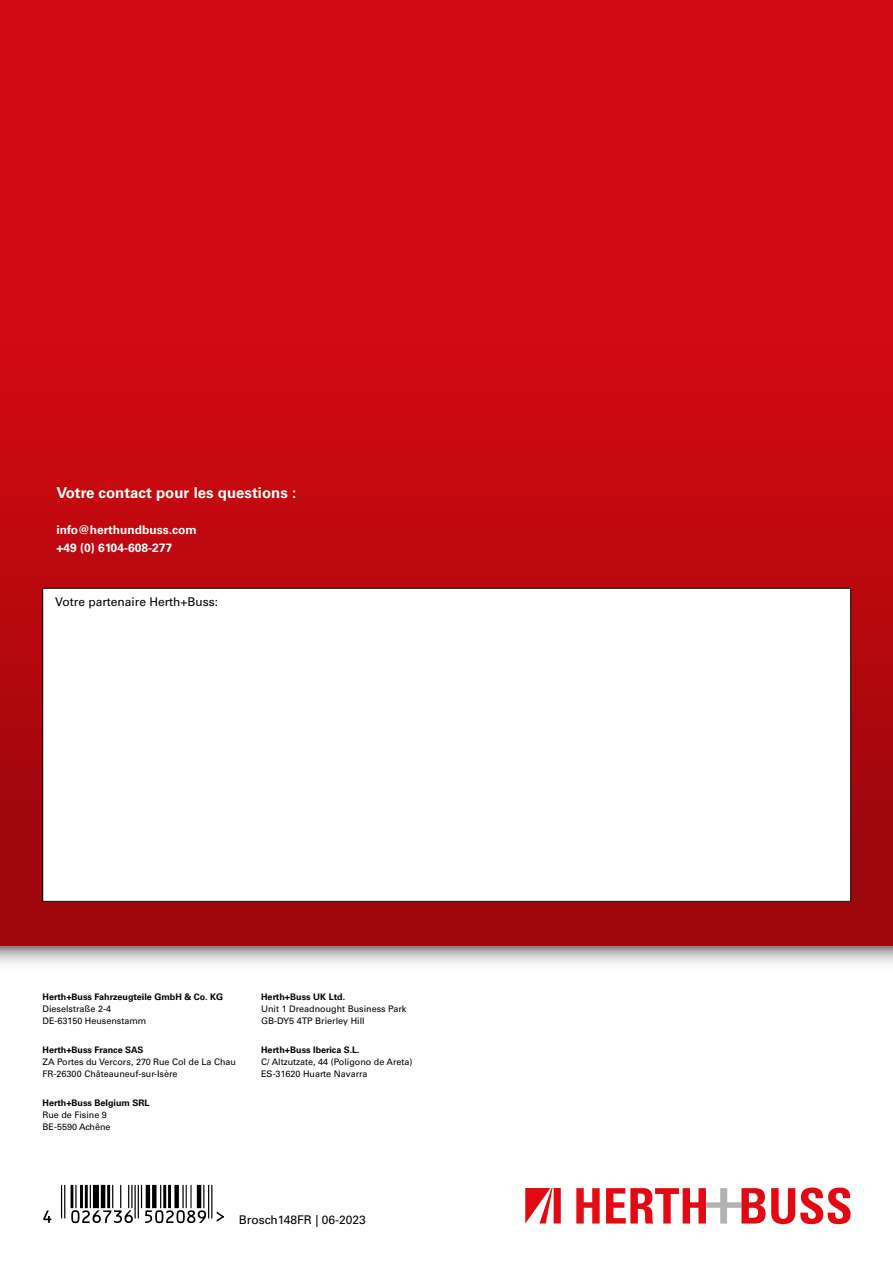
<style>
.page{position:relative;width:893px;height:1263px;background:#fff}
.page>*{position:absolute;margin:0;border:0;box-sizing:border-box;transform-origin:0 0}
.t1{font:700 15px "Univers LT Pro 65";color:#fff}
.t2{font:12px "Univers LT Pro 55 Roman";color:#000}
.t3{font:700 12px/18px "Univers LT Pro 65";color:#fff}
.t4{font:9px/12px "Univers LT Pro 55 Roman";color:#000}
.t5{font:700 9px "Univers LT Pro 65";color:#000}
</style>
<div class="page">
<div style="left:0;top:0;width:893px;height:947px;background:linear-gradient(to bottom,#e00b12,#9c070c)"></div>
<svg style="left:0;top:947px;width:893px;height:17px"></svg>
<div style="left:43px;top:588px;width:808px;height:313px;background:#fff"></div>
<svg style="left:576px;top:1188px;width:24px;height:35px"></svg>
<svg style="left:606px;top:1188px;width:159px;height:35px"></svg>
<svg style="left:771px;top:1187px;width:79px;height:37px"></svg>
<svg style="left:525px;top:1188px;width:36px;height:35px"></svg>
<svg style="left:43px;top:1185px;width:181px;height:38px"></svg>
<h1 class="t1" style="left:56px;top:482px;width:241px">Votre contact pour les questions :</h1>
<h2 class="t3" style="left:56px;top:520px;width:142px">info@herthundbuss.com +49 (0) 6104-608-277</h2>
<h2 class="t2" style="left:55px;top:593px;width:164px">Votre partenaire Herth+Buss:</h2>
<p class="t5" style="left:43px;top:991px;width:182px">Herth+Buss Fahrzeugteile GmbH &amp; Co. KG</p>
<p class="t4" style="left:43px;top:1003px;width:105px">Dieselstraße 2-4<br>DE-63150 Heusenstamm</p>
<p class="t5" style="left:43px;top:1044px;width:103px">Herth+Buss France SAS</p>
<p class="t4" style="left:43px;top:1056px;width:195px">ZA Portes du Vercors, 270 Rue Col de La Chau<br>FR-26300 Châteauneuf-sur-Isère</p>
<p class="t5" style="left:43px;top:1097px;width:109px">Herth+Buss Belgium SRL</p>
<p class="t4" style="left:43px;top:1109px;width:70px">Rue de Fisine 9<br>BE-5590 Achêne</p>
<p class="t5" style="left:261px;top:991px;width:86px">Herth+Buss UK Ltd.</p>
<p class="t4" style="left:261px;top:1003px;width:147px">Unit 1 Dreadnought Business Park<br>GB-DY5 4TP Brierley Hill</p>
<p class="t5" style="left:261px;top:1044px;width:100px">Herth+Buss Iberica S.L.</p>
<p class="t4" style="left:261px;top:1056px;width:153px">C/ Altzutzate, 44 (Polígono de Areta)<br>ES-31620 Huarte Navarra</p>
<h2 class="t2" style="left:239px;top:1211px;width:128px">Brosch148FR | 06-2023</h2>
</div>
